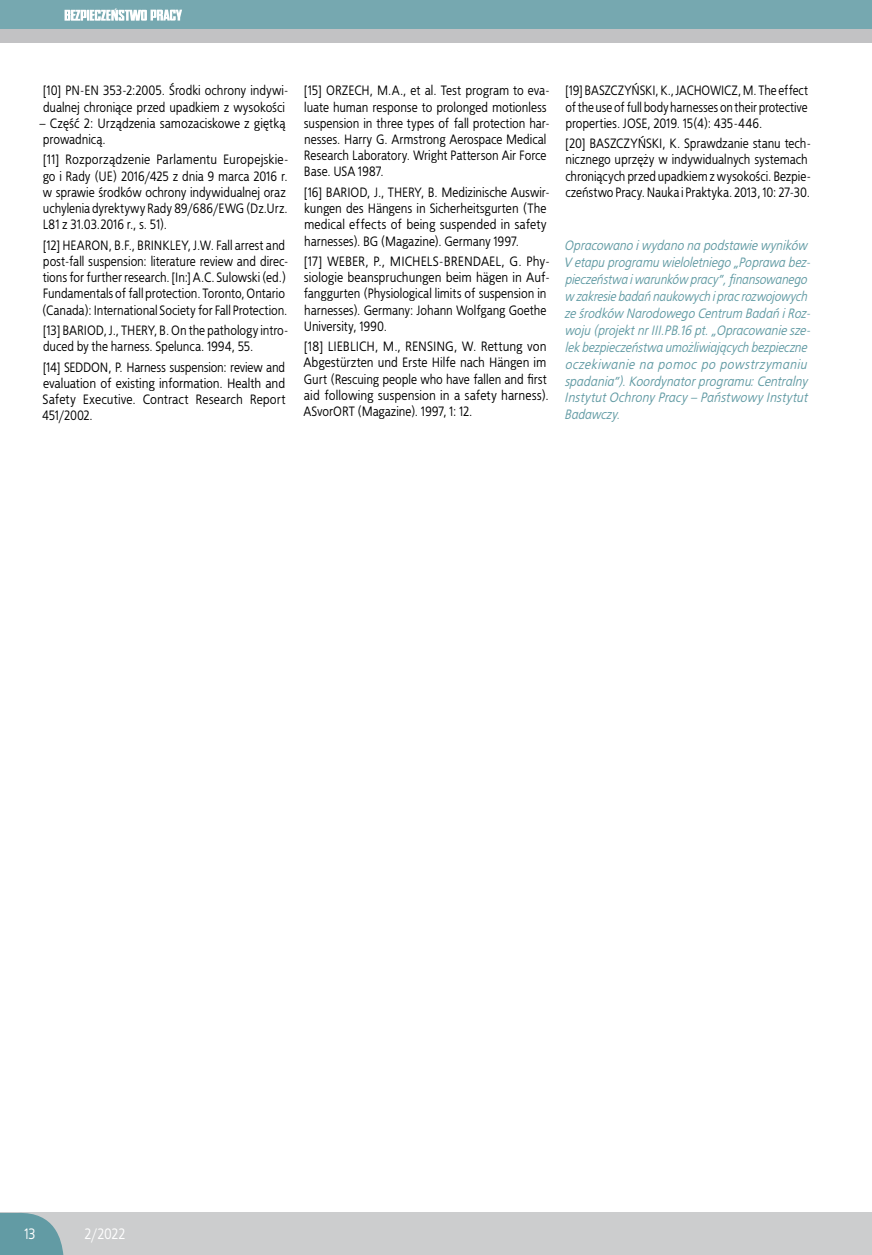
<style>
.page{position:relative;width:872px;height:1255px;background:#fff}
.page>*{position:absolute;margin:0;border:0;box-sizing:border-box;transform-origin:0 0}
.t1{font:15px "Bureau TTEFN";letter-spacing:-.005em;color:#fff}
.t2{font:13.5px/16.2px "Bureau TTEFN";letter-spacing:.005em;color:#000}
.t3{font:italic 13.5px/16.8px "Bureau TTEFN";letter-spacing:.005em;color:#629ba4}
</style>
<div class="page">
<div style="left:0;top:0;width:872px;height:43px;background:#c2c2c4"></div>
<div style="left:0;top:0;width:872px;height:29px;background:#76a8b0"></div>
<svg style="left:65px;top:9px;width:117px;height:12px"></svg>
<div style="left:0;top:1211px;width:872px;height:43px;background:#cccdce"></div>
<svg style="left:0;top:1211px;width:63px;height:43px"></svg>
<p class="t2" style="left:43px;top:82px;width:247px">[10] PN-EN 353-2:2005. Środki ochrony indywi&shy;dualnej chroniące przed upadkiem z wysokości</p>
<p class="t2" style="left:39px;top:115px;width:247px">– Część 2: Urządzenia samozaciskowe z giętką prowadnicą.</p>
<p class="t2" style="left:43px;top:151px;width:247px">[11] Rozporządzenie Parlamentu Europejskie&shy;go i Rady (UE) 2016/425 z dnia 9 marca 2016 r. w sprawie środków ochrony indywidualnej oraz uchylenia dyrektywy Rady 89/686/EWG (Dz.Urz.<br>L81 z 31.03.2016 r., s. 51).</p>
<p class="t2" style="left:42px;top:236px;width:248px">[12] HEARON, B.F., BRINKLEY, J.W. Fall arrest and post-fall suspension: literature review and direc&shy;tions for further research. [In:] A.C. Sulowski (ed.)<br>Fundamentals of fall protection. Toronto, Ontario (Canada): International Society for Fall Protection.</p>
<p class="t2" style="left:43px;top:322px;width:247px">[13] BARIOD, J., THERY, B. On the pathology intro&shy;duced by the harness. Spelunca. 1994, 55.</p>
<p class="t2" style="left:42px;top:358px;width:245px;text-align:justify">[14] SEDDON, P. Harness suspension: review and evaluation of existing information. Health and Safety Executive. Contract Research Report 451/2002.</p>
<p class="t2" style="left:304px;top:82px;width:247px">[15] ORZECH, M.A., et al. Test program to eva&shy;luate human response to prolonged motionless suspension in three types of fall protection har&shy;nesses. Harry G. Armstrong Aerospace Medical Research Laboratory. Wright Patterson Air Force Base. USA 1987.</p>
<p class="t2" style="left:304px;top:184px;width:247px">[16] BARIOD, J., THERY, B. Medizinische Auswir&shy;kungen des Hängens in Sicherheitsgurten (The medical effects of being suspended in safety harnesses). BG (Magazine). Germany 1997.</p>
<p class="t2" style="left:303px;top:253px;width:248px">[17] WEBER, P., MICHELS-BRENDAEL, G. Phy&shy;siologie beanspruchungen beim hägen in Auf&shy;fanggurten (Physiological limits of suspension in harnesses). Germany: Johann Wolfgang Goethe University, 1990.</p>
<p class="t2" style="left:303px;top:338px;width:247px">[18] LIEBLICH, M., RENSING, W. Rettung von Abgestürzten und Erste Hilfe nach Hängen im Gurt (Rescuing people who have fallen and first aid following suspension in a safety harness).<br>ASvorORT (Magazine). 1997, 1: 12.</p>
<p class="t2" style="left:565px;top:82px;width:244px;text-align:justify">[19] BASZCZYŃSKI, K., JACHOWICZ, M. The effect of the use of full body harnesses on their protective properties. JOSE, 2019. 15(4): 435-446.</p>
<p class="t2" style="left:565px;top:135px;width:247px">[20] BASZCZYŃSKI, K. Sprawdzanie stanu tech&shy;nicznego uprzęży w indywidualnych systemach chroniących przed upadkiem z wysokości. Bezpie&shy;czeństwo Pracy. Nauka i Praktyka. 2013, 10: 27-30.</p>
<p class="t3" style="left:563px;top:237px;width:248px">Opracowano i wydano na podstawie wyników V etapu programu wieloletniego „Poprawa bez&shy;pieczeństwa i warunków pracy”, finansowanego w zakresie badań naukowych i prac rozwojowych ze środków Narodowego Centrum Badań i Roz&shy;woju (projekt nr III.PB.16 pt. „Opracowanie sze&shy;lek bezpieczeństwa umożliwiających bezpieczne oczekiwanie na pomoc po powstrzymaniu spadania”). Koordynator programu: Centralny Instytut Ochrony Pracy – Państwowy Instytut Badawczy.</p>
<p class="t1" style="left:24px;top:1223px;width:13px">13</p>
<p class="t1" style="left:84px;top:1223px;width:42px">2/2022</p>
</div>
